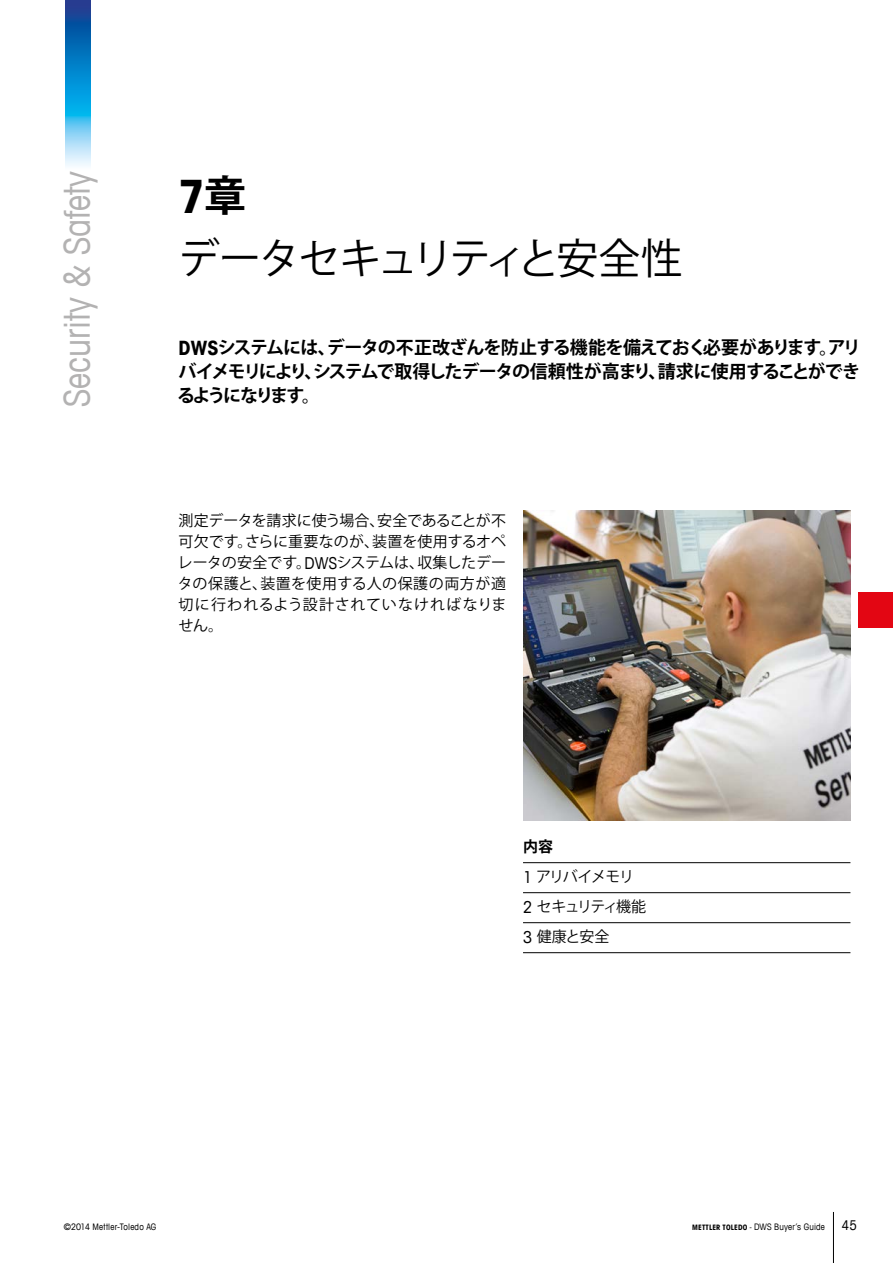
<style>
.page{position:relative;width:893px;height:1263px;background:#fff}
.page>*{position:absolute;margin:0;border:0;box-sizing:border-box;transform-origin:0 0}
.t1{font:700 condensed 46.2px "Avant Garde Com";color:#000}
.t2{font:42px "Koz Go Pro";letter-spacing:-.07em;color:#000}
.t3{font:condensed 36px "Avant Garde Com";color:#b3b2b2}
.t4{font:700 18px/24px "Koz Go Pro";letter-spacing:-.08em;color:#000;text-align:justify}
.t5{font:15px/21px "Koz Go Pro";letter-spacing:.015em;color:#000;text-align:justify}
.t6{font:15px/30px "Koz Go Pro";letter-spacing:-.09em;color:#000}
.t7{font:condensed 13.5px "Avant Garde Com";color:#000}
.t8{font:condensed 9px "Avant Garde Com";letter-spacing:.02em;color:#000}
.s1{font-family:"Koz Go Pro";font-stretch:normal;font-size:42px}
.s2{font-family:"Avant Garde Com";font-stretch:condensed;font-size:19.8px}
.s3{font-family:"Avant Garde Com";font-stretch:condensed;font-size:16.5px}
.s4{font-weight:700}
.s5{font-weight:700;font-size:7.5px}
.s6{font-size:7.5px}
</style>
<div class="page">
<hr style="left:833px;top:1212px;width:1px;height:51px;background:#000">
<hr style="left:523px;top:862px;width:327px;height:1px;background:#000">
<hr style="left:523px;top:892px;width:327px;height:1px;background:#000">
<hr style="left:523px;top:922px;width:327px;height:1px;background:#000">
<hr style="left:523px;top:952px;width:327px;height:1px;background:#000">
<img style="left:523px;top:510px;width:327px;height:311px">
<img style="left:65px;top:0;width:26px;height:166px">
<div style="left:858px;top:592px;width:35px;height:36px;background:#e30613"></div>
<h3 class="t3" style="left:55px;top:407px;width:237px;rotate:-90deg">Security &amp; Safety</h3>
<h1 class="t1" style="left:179px;top:167px;width:69px">7<span class="s1">章</span></h1>
<h2 class="t2" style="left:178px;top:231px;width:506px">データセキュリティと安全性</h2>
<p class="t4" style="left:177px;top:336px;width:685px"><span class="s2">DWS</span>システムには、データの不正改ざんを防止する機能を備えておく必要があります。アリバイメモリにより、システムで取得したデータの信頼性が高まり、請求に使用することができるようになります。</p>
<p class="t5" style="left:178px;top:510px;width:331px">測定データを請求に使う場合、安全であることが不可欠です。さらに重要なのが、装置を使用するオペレータの安全です。<span class="s3">DWS</span>システムは、収集したデータの保護と、装置を使用する人の保護の両方が適切に行われるよう設計されていなければなりません。</p>
<p class="t6" style="left:523px;top:832px;width:125px"><span class="s4">内容<br></span><span class="s3">1</span> アリバイメモリ<br><span class="s3">2</span> セキュリティ機能<br><span class="s3">3</span> 健康と安全</p>
<p class="t8" style="left:64px;top:1221px;width:94px">©2014 Mettler-Toledo AG</p>
<p class="t8" style="left:692px;top:1221px;width:134px"><span class="s5">METTLER TOLEDO</span> <span class="s6">-</span> DWS Buyer’s Guide</p>
<p class="t7" style="left:842px;top:1217px;width:16px">45</p>
</div>
